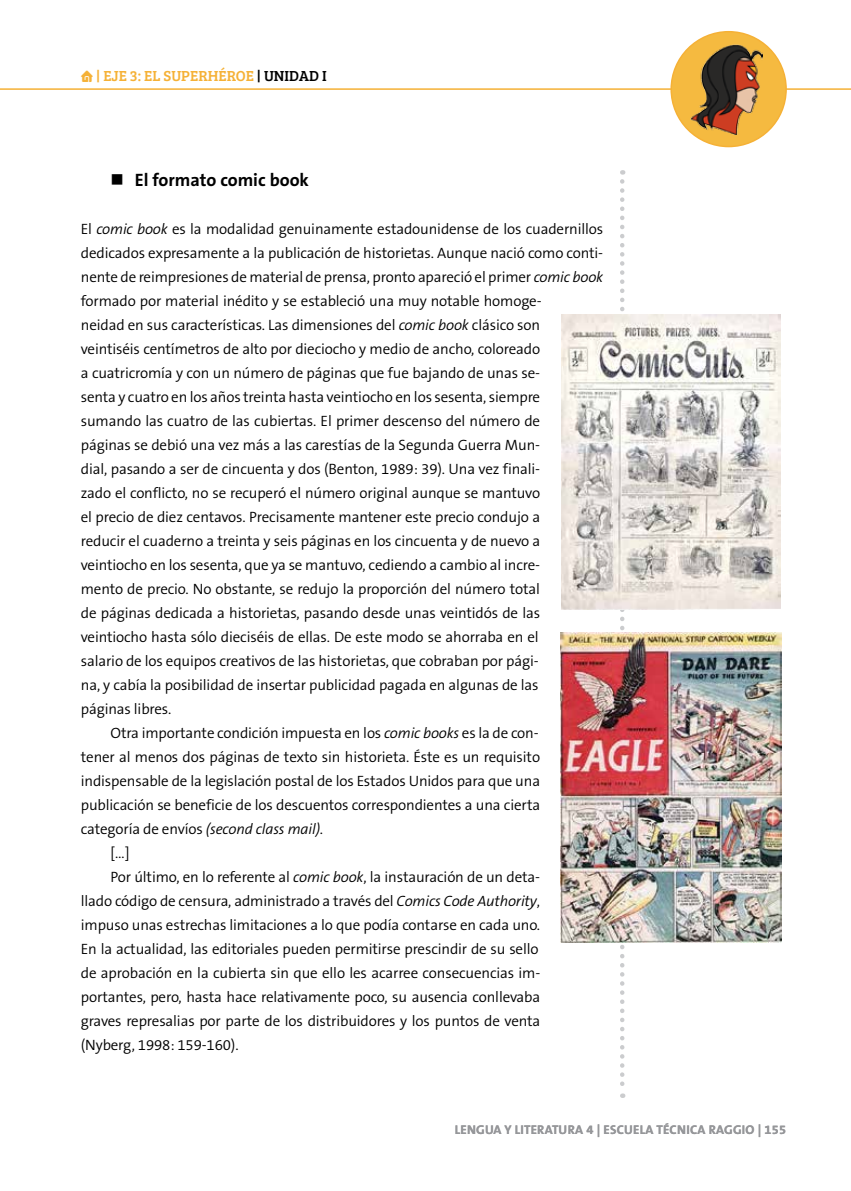
<style>
.page{position:relative;width:851px;height:1191px;background:#fff}
.page>*{position:absolute;margin:0;border:0;box-sizing:border-box;transform-origin:0 0}
.t1{font:700 18px "The Sans B7";color:#000}
.t2{font:300 15px "The Sans B4";letter-spacing:-.01em;color:#000}
.t3{font:15px "Bree Serif";color:#f5b136}
.t4{font:700 12.75px "The Sans B7";letter-spacing:.015em;color:#96979a}
.s1{font-family:"Breezi Icon Set"}
.s2{color:#000}
.s3{font-style:italic}
</style>
<div class="page">
<hr style="left:0;top:88px;width:850px;height:2px;background:#f5b136">
<div style="left:671px;top:32px;width:115px;height:114px;background:#f5ba40;border-radius:50%"></div>
<div style="left:670px;top:31px;width:116px;height:116px;border:2px solid #f5b136;border-radius:50%"></div>
<img style="left:690px;top:45px;width:72px;height:89px">
<svg style="left:620px;top:181px;width:4px;height:917px"></svg>
<img style="left:562px;top:314px;width:218px;height:295px">
<img style="left:560px;top:632px;width:221px;height:311px">
<p class="t3" style="left:81px;top:65px;width:247px"><span class="s1">h</span> | EJE 3: EL SUPERHÉROE <span class="s2">| UNIDAD I</span></p>
<p class="t1" style="left:135px;top:170px;width:176px">El formato comic book</p>
<p class="t2" style="left:81px;top:221px;width:524px">El <span class="s3">comic book</span> es la modalidad genuinamente estadounidense de los cuadernillos</p>
<p class="t2" style="left:81px;top:245px;width:524px">dedicados expresamente a la publicación de historietas. Aunque nació como conti-</p>
<p class="t2" style="left:81px;top:269px;width:524px">nente de reimpresiones de material de prensa, pronto apareció el primer <span class="s3">comic book</span></p>
<p class="t2" style="left:81px;top:293px;width:462px">formado por material inédito y se estableció una muy notable homoge-</p>
<p class="t2" style="left:81px;top:317px;width:461px">neidad en sus características. Las dimensiones del <span class="s3">comic book</span> clásico son</p>
<p class="t2" style="left:81px;top:341px;width:460px">veintiséis centímetros de alto por dieciocho y medio de ancho, coloreado</p>
<p class="t2" style="left:81px;top:365px;width:461px">a cuatricromía y con un número de páginas que fue bajando de unas se-</p>
<p class="t2" style="left:81px;top:389px;width:461px">senta y cuatro en los años treinta hasta veintiocho en los sesenta, siempre</p>
<p class="t2" style="left:81px;top:413px;width:461px">sumando las cuatro de las cubiertas. El primer descenso del número de</p>
<p class="t2" style="left:81px;top:437px;width:460px">páginas se debió una vez más a las carestías de la Segunda Guerra Mun-</p>
<p class="t2" style="left:81px;top:461px;width:461px">dial, pasando a ser de cincuenta y dos (Benton, 1989: 39). Una vez finali-</p>
<p class="t2" style="left:81px;top:485px;width:460px">zado el conflicto, no se recuperó el número original aunque se mantuvo</p>
<p class="t2" style="left:81px;top:509px;width:461px">el precio de diez centavos. Precisamente mantener este precio condujo a</p>
<p class="t2" style="left:81px;top:533px;width:461px">reducir el cuaderno a treinta y seis páginas en los cincuenta y de nuevo a</p>
<p class="t2" style="left:81px;top:557px;width:460px">veintiocho en los sesenta, que ya se mantuvo, cediendo a cambio al incre-</p>
<p class="t2" style="left:81px;top:581px;width:460px">mento de precio. No obstante, se redujo la proporción del número total</p>
<p class="t2" style="left:81px;top:605px;width:461px">de páginas dedicada a historietas, pasando desde unas veintidós de las</p>
<p class="t2" style="left:81px;top:629px;width:459px">veintiocho hasta sólo dieciséis de ellas. De este modo se ahorraba en el</p>
<p class="t2" style="left:81px;top:653px;width:459px">salario de los equipos creativos de las historietas, que cobraban por pági-</p>
<p class="t2" style="left:81px;top:677px;width:459px">na, y cabía la posibilidad de insertar publicidad pagada en algunas de las</p>
<p class="t2" style="left:81px;top:701px;width:92px">páginas libres.</p>
<p class="t2" style="left:111px;top:725px;width:429px">Otra importante condición impuesta en los <span class="s3">comic books</span> es la de con-</p>
<p class="t2" style="left:81px;top:749px;width:461px">tener al menos dos páginas de texto sin historieta. Éste es un requisito</p>
<p class="t2" style="left:81px;top:773px;width:460px">indispensable de la legislación postal de los Estados Unidos para que una</p>
<p class="t2" style="left:81px;top:797px;width:461px">publicación se beneficie de los descuentos correspondientes a una cierta</p>
<p class="t2" style="left:81px;top:821px;width:244px">categoría de envíos <span class="s3">(second class mail)</span>.</p>
<p class="t2" style="left:111px;top:845px;width:20px">[…]</p>
<p class="t2" style="left:111px;top:869px;width:431px">Por último, en lo referente al <span class="s3">comic book</span>, la instauración de un deta-</p>
<p class="t2" style="left:81px;top:893px;width:460px">llado código de censura, administrado a través del <span class="s3">Comics Code Authority</span>,</p>
<p class="t2" style="left:81px;top:917px;width:461px">impuso unas estrechas limitaciones a lo que podía contarse en cada uno.</p>
<p class="t2" style="left:81px;top:941px;width:459px">En la actualidad, las editoriales pueden permitirse prescindir de su sello</p>
<p class="t2" style="left:81px;top:965px;width:461px">de aprobación en la cubierta sin que ello les acarree consecuencias im-</p>
<p class="t2" style="left:81px;top:989px;width:461px">portantes, pero, hasta hace relativamente poco, su ausencia conllevaba</p>
<p class="t2" style="left:81px;top:1013px;width:461px">graves represalias por parte de los distribuidores y los puntos de venta</p>
<p class="t2" style="left:81px;top:1037px;width:159px">(Nyberg, 1998: 159-160).</p>
<p class="t4" style="left:455px;top:1123px;width:332px">LENGUA Y LITERATURA 4 | ESCUELA TÉCNICA RAGGIO | 155</p>
</div>
